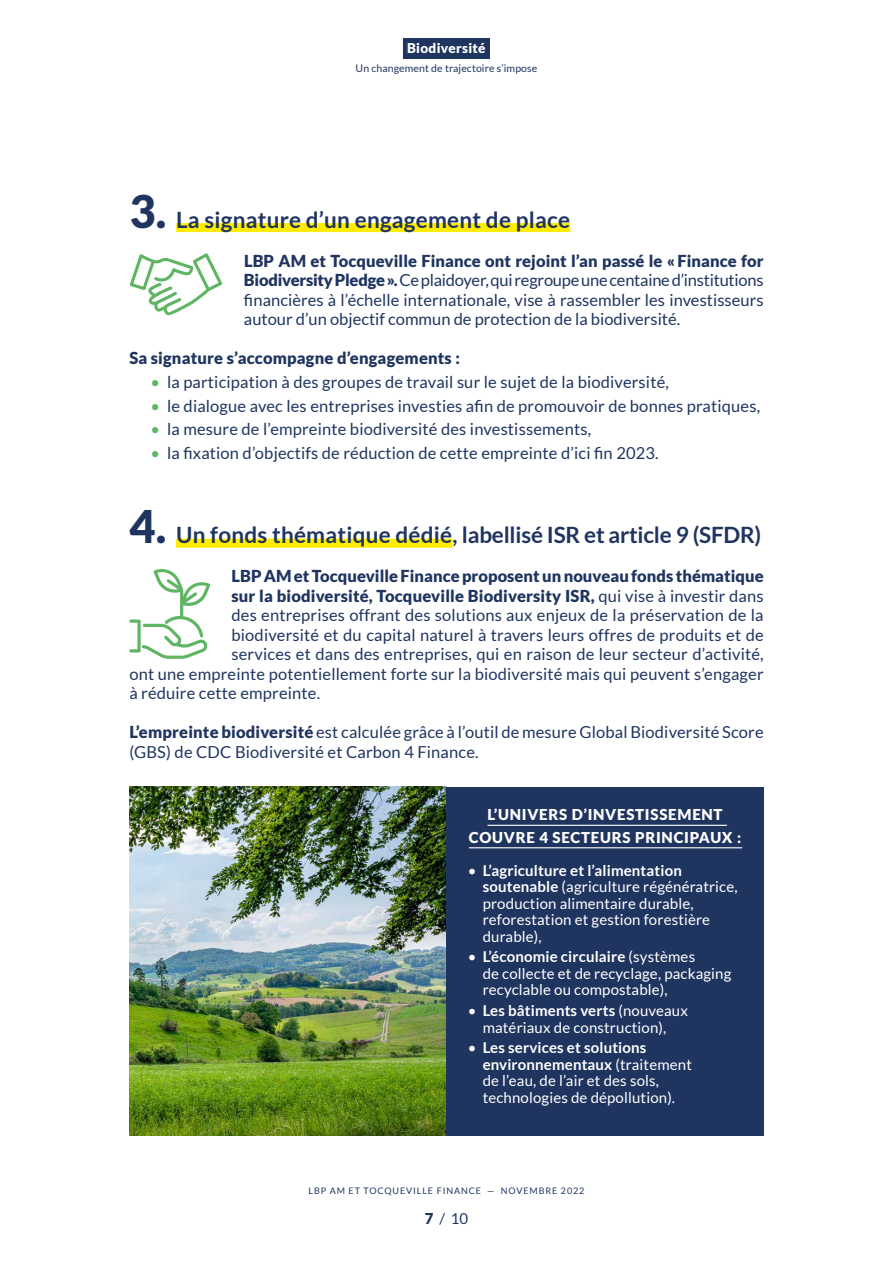
<style>
.page{position:relative;width:893px;height:1263px;background:#fff}
.page>*{position:absolute;margin:0;border:0;box-sizing:border-box;transform-origin:0 0}
.t1{font:700 22.5px "Lato";letter-spacing:-.01em;color:#1f3560}
.t2{font:700 22.5px "Lato";letter-spacing:.01em;color:#1f3560}
.t3{font:16.5px/19.5px "Lato";letter-spacing:.01em;color:#1f3560;text-align:justify}
.t4{font:900 16.5px "Lato";letter-spacing:.01em;color:#1f3560}
.t5{font:15px/16.5px "Lato";letter-spacing:.01em;color:#fff}
.t6{font:900 15px/22.5px "Lato";letter-spacing:.05em;color:#fff;text-align:center}
.t7{font:15px "Lato";color:#1f3560}
.t8{font:900 13.5px "Lato";letter-spacing:.025em;color:#fff}
.t9{font:10.5px "Lato";letter-spacing:.01em;color:#1f3560}
.t10{font:9px "Lato";letter-spacing:.1em;color:#1f3560}
.s1{font-weight:900;font-size:45px}
.s2{font-weight:900}
.s3{color:#60b565}
.s4{font-weight:400}
.s5{font-weight:700}
</style>
<div class="page">
<div style="left:403px;top:38px;width:87px;height:21px;background:#1f3560"></div>
<div style="left:176px;top:223px;width:394px;height:9px;background:#ffed00"></div>
<div style="left:176px;top:539px;width:277px;height:9px;background:#ffed00"></div>
<svg style="left:129px;top:253px;width:94px;height:63px"></svg>
<svg style="left:129px;top:569px;width:81px;height:90px"></svg>
<img style="left:129px;top:787px;width:317px;height:348px">
<div style="left:446px;top:787px;width:318px;height:348px;background:#1f3560"></div>
<hr style="left:487px;top:825px;width:240px;height:1px;background:#fff">
<hr style="left:469px;top:847px;width:273px;height:1px;background:#fff">
<p class="t8" style="left:407px;top:41px;width:80px">Biodiversité</p>
<p class="t9" style="left:356px;top:63px;width:183px">Un changement de trajectoire s’impose</p>
<h1 class="t2" style="left:129px;top:206px;width:442px"><span class="s1">3.</span> La signature d’un engagement de place</h1>
<p class="t3" style="left:244px;top:251px;width:521px"><span class="s2">LBP AM et Tocqueville Finance ont rejoint l’an passé le «Finance for Biodiversity Pledge».</span> Ce plaidoyer, qui regroupe une centaine d’institutions financières à l’échelle internationale, vise à rassembler les investisseurs autour d’un objectif commun de protection de la biodiversité.</p>
<p class="t4" style="left:129px;top:348px;width:332px">Sa signature s’accompagne d’engagements :</p>
<p class="t3" style="left:151px;top:372px;width:520px"><span class="s3">•</span> la participation à des groupes de travail sur le sujet de la biodiversité,</p>
<p class="t3" style="left:151px;top:396px;width:611px"><span class="s3">•</span> le dialogue avec les entreprises investies afin de promouvoir de bonnes pratiques,</p>
<p class="t3" style="left:151px;top:420px;width:442px"><span class="s3">•</span> la mesure de l’empreinte biodiversité des investissements,</p>
<p class="t3" style="left:151px;top:443px;width:510px"><span class="s3">•</span> la fixation d’objectifs de réduction de cette empreinte d’ici fin 2023.</p>
<h1 class="t1" style="left:129px;top:522px;width:633px"><span class="s1">4.</span> Un fonds thématique dédié, labellisé ISR et article 9 (SFDR)</h1>
<p class="t4" style="left:231px;top:566px;width:534px">LBP AM et Tocqueville Finance proposent un nouveau fonds thématique</p>
<p class="t4" style="left:231px;top:586px;width:534px">sur la biodiversité, Tocqueville Biodiversity ISR, <span class="s4">qui vise à investir dans</span></p>
<p class="t3" style="left:231px;top:605px;width:534px">des entreprises offrant des solutions aux enjeux de la préservation de la</p>
<p class="t3" style="left:231px;top:625px;width:534px">biodiversité et du capital naturel à travers leurs offres de produits et de</p>
<p class="t3" style="left:231px;top:644px;width:534px">services et dans des entreprises, qui en raison de leur secteur d’activité,</p>
<p class="t3" style="left:129px;top:664px;width:636px">ont une empreinte potentiellement forte sur la biodiversité mais qui peuvent s’engager</p>
<p class="t3" style="left:129px;top:683px;width:192px">à réduire cette empreinte.</p>
<p class="t3" style="left:129px;top:722px;width:636px"><span class="s2">L’empreinte biodiversité</span> est calculée grâce à l’outil de mesure Global Biodiversité Score (GBS) de CDC Biodiversité et Carbon 4 Finance.</p>
<p class="t6" style="left:469px;top:803px;width:274px">L’UNIVERS D’INVESTISSEMENT<br>COUVRE 4 SECTEURS PRINCIPAUX :</p>
<p class="t5" style="left:483px;top:862px;width:256px;text-indent:-15px">• <span class="s5">L’agriculture et l’alimentation soutenable</span> (agriculture régénératrice, production alimentaire durable, reforestation et gestion forestière durable),</p>
<p class="t5" style="left:483px;top:948px;width:250px;text-indent:-15px">• <span class="s5">L’économie circulaire</span> (systèmes<br>de collecte et de recyclage, packaging recyclable ou compostable),</p>
<p class="t5" style="left:468px;top:1002px;width:222px;text-align:center">• <span class="s5">Les bâtiments verts</span> (nouveaux matériaux de construction),</p>
<p class="t5" style="left:483px;top:1039px;width:211px;text-indent:-15px">• <span class="s5">Les services et solutions environnementaux</span> (traitement de l’eau, de l’air et des sols, technologies de dépollution).</p>
<p class="t10" style="left:308px;top:1185px;width:277px">LBP AM ET TOCQUEVILLE FINANCE — NOVEMBRE 2022</p>
<p class="t7" style="left:425px;top:1210px;width:45px"><span class="s2">7</span> / 10</p>
</div>
